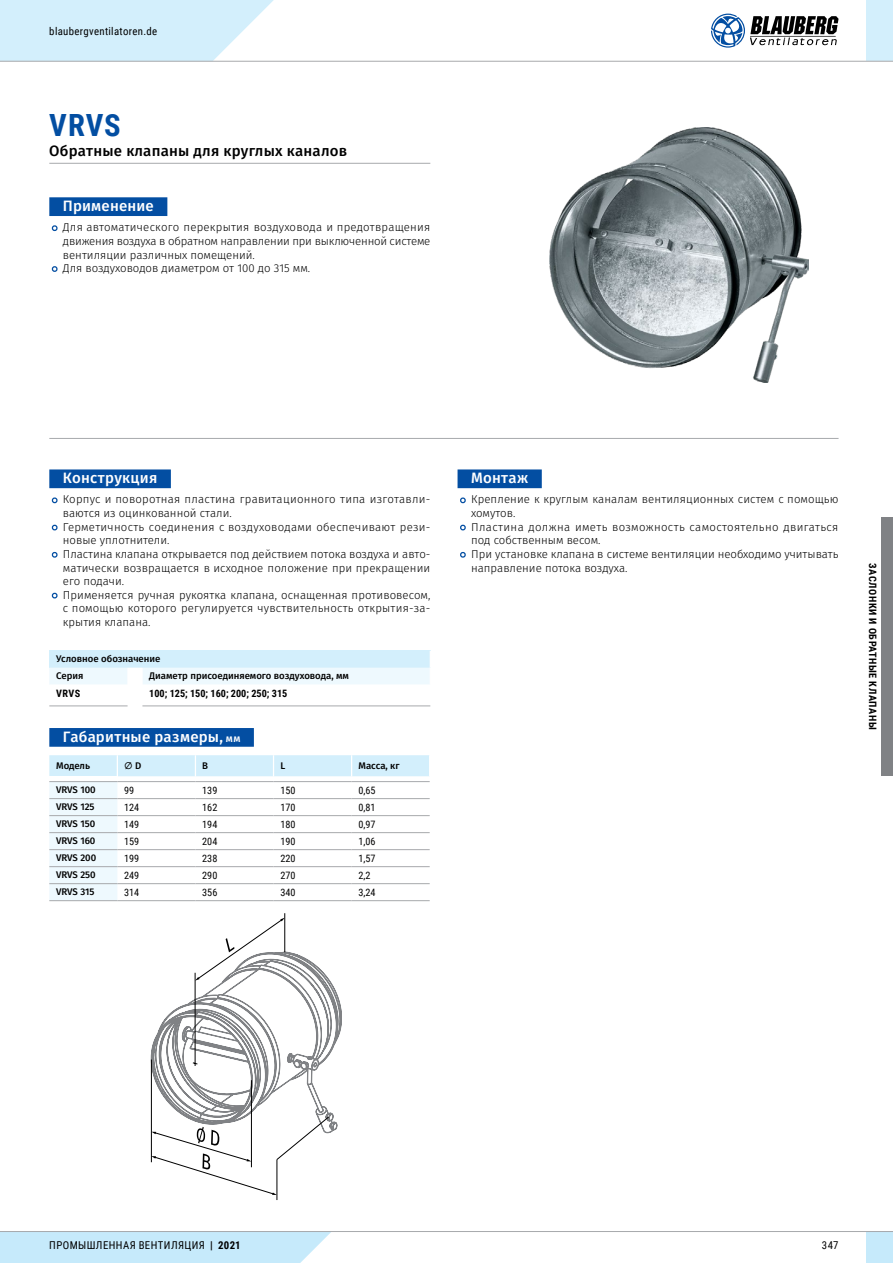
<style>
.page{position:relative;width:893px;height:1263px;background:#fff}
.page>*{position:absolute;margin:0;border:0;box-sizing:border-box;transform-origin:0 0}
.t1{font:700 30.6px "Roboto Condensed";color:#034ea2}
.t2{font:500 15px "Fira Sans";letter-spacing:.01em;color:#fff}
.t3{font:500 15px "Fira Sans";letter-spacing:.015em;color:#000}
.t4{font:300 11.4px/13.6px "Fira Sans";letter-spacing:.005em;color:#000}
.t5{font:10.8px "Roboto Condensed";letter-spacing:.035em;color:#000}
.t6{font:10.2px "Roboto Condensed";color:#000}
.t7{font:700 10.2px "Roboto Condensed";color:#000}
.t8{font:700 10.2px "Roboto Condensed";letter-spacing:.055em;color:#000}
.t9{font:700 10.2px "Roboto Condensed";letter-spacing:.035em;color:#000}
.t10{font:500 9.6px/17px "Fira Sans";color:#000}
.s1{font-size:10.5px}
.s2{font-weight:700}
</style>
<div class="page">
<div style="left:881px;top:517px;width:12px;height:259px;background:#808285"></div>
<img style="left:549px;top:128px;width:260px;height:255px">
<hr style="left:49px;top:163px;width:381px;height:1px;background:#a7a9ac">
<div style="left:49px;top:197px;width:118px;height:19px;background:#034ea2"></div>
<svg style="left:51px;top:225px;width:7px;height:7px"></svg>
<svg style="left:51px;top:266px;width:7px;height:6px"></svg>
<div style="left:49px;top:469px;width:122px;height:19px;background:#034ea2"></div>
<svg style="left:51px;top:497px;width:7px;height:7px"></svg>
<svg style="left:51px;top:524px;width:7px;height:7px"></svg>
<svg style="left:51px;top:551px;width:7px;height:7px"></svg>
<svg style="left:51px;top:592px;width:7px;height:7px"></svg>
<svg style="left:188px;top:979px;width:154px;height:221px"></svg>
<svg style="left:151px;top:913px;width:178px;height:255px"></svg>
<div style="left:49px;top:728px;width:205px;height:19px;background:#034ea2"></div>
<svg style="left:49px;top:755px;width:381px;height:146px"></svg>
<hr style="left:49px;top:781px;width:68px;height:1px;background:#a7a9ac">
<hr style="left:117px;top:781px;width:78px;height:1px;background:#a7a9ac">
<hr style="left:195px;top:781px;width:79px;height:1px;background:#a7a9ac">
<hr style="left:274px;top:781px;width:78px;height:1px;background:#a7a9ac">
<hr style="left:352px;top:781px;width:78px;height:1px;background:#a7a9ac">
<hr style="left:49px;top:438px;width:789px;height:1px;background:#a7a9ac">
<div style="left:458px;top:469px;width:84px;height:19px;background:#034ea2"></div>
<svg style="left:460px;top:497px;width:6px;height:7px"></svg>
<svg style="left:460px;top:524px;width:6px;height:7px"></svg>
<svg style="left:460px;top:552px;width:6px;height:6px"></svg>
<svg style="left:49px;top:651px;width:382px;height:55px"></svg>
<hr style="left:49px;top:706px;width:79px;height:1px;background:#a7a9ac">
<hr style="left:142px;top:706px;width:288px;height:1px;background:#a7a9ac">
<div style="left:866px;top:1231px;width:27px;height:32px;background:#c6eafb"></div>
<div style="left:0;top:1232px;width:331px;height:31px;background:#c6eafb"></div>
<hr style="left:0;top:1231px;width:893px;height:1px;background:#a7a9ac">
<div style="left:866px;top:0;width:27px;height:61px;background:#d3effc"></div>
<svg style="left:0;top:0;width:295px;height:61px"></svg>
<hr style="left:0;top:61px;width:893px;height:1px;background:#a7a9ac">
<svg style="left:711px;top:14px;width:127px;height:34px"></svg>
<p class="t5" style="left:49px;top:23px;width:109px">blaubergventilatoren.de</p>
<h1 class="t1" style="left:49px;top:104px;width:73px">VRVS</h1>
<h2 class="t3" style="left:49px;top:141px;width:299px">Обратные клапаны для круглых каналов</h2>
<h2 class="t2" style="left:63px;top:195px;width:92px">Применение</h2>
<p class="t4" style="left:63px;top:221px;width:369px">Для автоматического перекрытия воздуховода и предотвращения движения воздуха в обратном направлении при выключенной системе вентиляции различных помещений.<br>Для воздуховодов диаметром от 100 до 315 мм.</p>
<h2 class="t2" style="left:63px;top:467px;width:96px">Конструкция</h2>
<p class="t4" style="left:63px;top:493px;width:369px">Корпус и поворотная пластина гравитационного типа изготавли&shy;ваются из оцинкованной стали.<br>Герметичность соединения с воздуховодами обеспечивают рези&shy;новые уплотнители.<br>Пластина клапана открывается под действием потока воздуха и авто&shy;матически возвращается в исходное положение при прекращении его подачи.<br>Применяется ручная рукоятка клапана, оснащенная противовесом, с помощью которого регулируется чувствительность открытия-за&shy;крытия клапана.</p>
<p class="t10" style="left:56px;top:651px;width:106px">Условное обозначение<br>Серия</p>
<p class="t10" style="left:149px;top:668px;width:201px">Диаметр присоединяемого воздуховода, мм</p>
<p class="t9" style="left:56px;top:686px;width:25px">VRVS</p>
<p class="t7" style="left:149px;top:687px;width:140px">100; 125; 150; 160; 200; 250; 315</p>
<h2 class="t2" style="left:63px;top:726px;width:179px">Габаритные размеры, <span class="s1">мм</span></h2>
<p class="t10" style="left:56px;top:758px;width:36px">Модель</p>
<p class="t10" style="left:124px;top:758px;width:19px">∅ D</p>
<p class="t10" style="left:202px;top:758px;width:7px">B</p>
<p class="t10" style="left:280px;top:758px;width:6px">L</p>
<p class="t10" style="left:358px;top:758px;width:43px">Масса, кг</p>
<p class="t10" style="left:56px;top:782px;width:41px">VRVS 100</p>
<p class="t6" style="left:124px;top:783px;width:12px">99</p>
<p class="t6" style="left:202px;top:783px;width:17px">139</p>
<p class="t6" style="left:280px;top:783px;width:17px">150</p>
<p class="t6" style="left:358px;top:783px;width:19px">0,65</p>
<p class="t10" style="left:56px;top:799px;width:40px">VRVS 125</p>
<p class="t6" style="left:124px;top:800px;width:17px">124</p>
<p class="t6" style="left:202px;top:800px;width:17px">162</p>
<p class="t6" style="left:280px;top:800px;width:17px">170</p>
<p class="t6" style="left:358px;top:800px;width:19px">0,81</p>
<p class="t10" style="left:56px;top:816px;width:41px">VRVS 150</p>
<p class="t6" style="left:124px;top:817px;width:17px">149</p>
<p class="t6" style="left:202px;top:817px;width:17px">194</p>
<p class="t6" style="left:280px;top:817px;width:17px">180</p>
<p class="t6" style="left:358px;top:817px;width:19px">0,97</p>
<p class="t10" style="left:56px;top:833px;width:41px">VRVS 160</p>
<p class="t6" style="left:124px;top:834px;width:17px">159</p>
<p class="t6" style="left:202px;top:834px;width:17px">204</p>
<p class="t6" style="left:280px;top:834px;width:17px">190</p>
<p class="t6" style="left:358px;top:834px;width:19px">1,06</p>
<p class="t10" style="left:56px;top:850px;width:42px">VRVS 200</p>
<p class="t6" style="left:124px;top:851px;width:17px">199</p>
<p class="t6" style="left:202px;top:851px;width:17px">238</p>
<p class="t6" style="left:280px;top:851px;width:17px">220</p>
<p class="t6" style="left:358px;top:851px;width:19px">1,57</p>
<p class="t10" style="left:56px;top:867px;width:41px">VRVS 250</p>
<p class="t6" style="left:124px;top:868px;width:17px">249</p>
<p class="t6" style="left:202px;top:868px;width:17px">290</p>
<p class="t6" style="left:280px;top:868px;width:17px">270</p>
<p class="t6" style="left:358px;top:868px;width:14px">2,2</p>
<p class="t10" style="left:56px;top:884px;width:40px">VRVS 315</p>
<p class="t6" style="left:124px;top:885px;width:17px">314</p>
<p class="t6" style="left:202px;top:885px;width:17px">356</p>
<p class="t6" style="left:280px;top:885px;width:17px">340</p>
<p class="t6" style="left:358px;top:885px;width:19px">3,24</p>
<h2 class="t2" style="left:471px;top:467px;width:59px">Монтаж</h2>
<p class="t4" style="left:471px;top:493px;width:369px">Крепление к круглым каналам вентиляционных систем с помощью хомутов.<br>Пластина должна иметь возможность самостоятельно двигаться под собственным весом.<br>При установке клапана в системе вентиляции необходимо учитывать направление потока воздуха.</p>
<p class="t8" style="left:880px;top:563px;width:168px;rotate:90deg">ЗАСЛОНКИ И ОБРАТНЫЕ КЛАПАНЫ</p>
<p class="t5" style="left:49px;top:1238px;width:193px">ПРОМЫШЛЕННАЯ ВЕНТИЛЯЦИЯ <span class="s2">| 2021</span></p>
<p class="t5" style="left:822px;top:1238px;width:18px">347</p>
</div>
